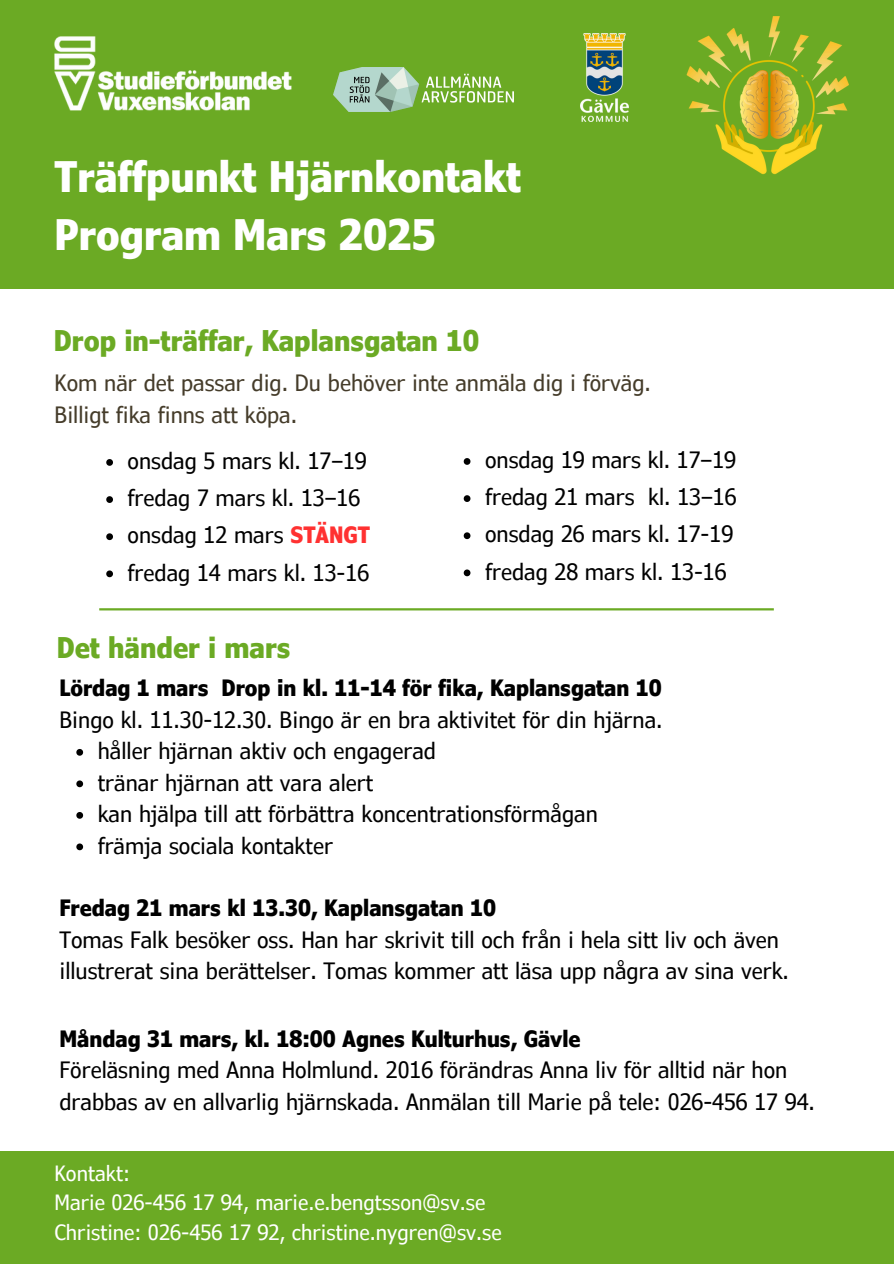
<style>
.page{position:relative;width:894px;height:1264px;background:#fff}
.page>*{position:absolute;margin:0;border:0;box-sizing:border-box;transform-origin:0 0}
.t1{font:700 condensed 42px "Verdana Pro";color:#fff}
.t2{font:700 condensed 28.5px "Verdana Pro";color:#6baa24}
.t3{font:condensed 22.5px/31.5px "Verdana Pro";color:#000}
.t4{font:700 condensed 22.5px "Verdana Pro";color:#000}
.t5{font:condensed 22.5px "Verdana Pro";color:#453c2a}
.t6{font:condensed 21px "Verdana Pro";color:#fff}
.s1{font-weight:700;color:#ff3131}
</style>
<div class="page">
<div style="left:0;top:1151px;width:893px;height:112px;background:#6baa24"></div>
<div style="left:0;top:0;width:893px;height:288px;background:#6baa24"></div>
<hr style="left:99px;top:608px;width:674px;height:2px;background:#6baa24">
<img style="left:55px;top:37px;width:236px;height:74px">
<img style="left:333px;top:67px;width:180px;height:44px">
<img style="left:580px;top:33px;width:48px;height:88px">
<img style="left:686px;top:16px;width:163px;height:159px">
<svg style="left:106px;top:459px;width:7px;height:7px"></svg>
<svg style="left:106px;top:496px;width:7px;height:7px"></svg>
<svg style="left:106px;top:533px;width:7px;height:7px"></svg>
<svg style="left:106px;top:570px;width:7px;height:7px"></svg>
<svg style="left:463px;top:458px;width:7px;height:7px"></svg>
<svg style="left:463px;top:495px;width:7px;height:7px"></svg>
<svg style="left:463px;top:532px;width:7px;height:7px"></svg>
<svg style="left:463px;top:569px;width:7px;height:7px"></svg>
<svg style="left:76px;top:749px;width:7px;height:6px"></svg>
<svg style="left:76px;top:780px;width:7px;height:7px"></svg>
<svg style="left:76px;top:812px;width:7px;height:6px"></svg>
<svg style="left:76px;top:843px;width:7px;height:7px"></svg>
<p class="t1" style="left:55px;top:149px;width:468px">Träffpunkt Hjärnkontakt</p>
<p class="t1" style="left:55px;top:208px;width:383px">Program Mars 2025</p>
<p class="t2" style="left:54px;top:322px;width:426px">Drop in-träffar, Kaplansgatan 10</p>
<p class="t5" style="left:55px;top:368px;width:597px">Kom när det passar dig. Du behöver inte anmäla dig i förväg.</p>
<p class="t5" style="left:55px;top:400px;width:244px">Billigt fika finns att köpa.</p>
<p class="t3" style="left:128px;top:444px;width:240px">onsdag 5 mars kl. 17–19</p>
<p class="t3" style="left:128px;top:481px;width:234px">fredag 7 mars kl. 13–16</p>
<p class="t3" style="left:128px;top:518px;width:244px">onsdag 12 mars <span class="s1">STÄNGT</span></p>
<p class="t3" style="left:128px;top:556px;width:243px">fredag 14 mars kl. 13-16</p>
<p class="t2" style="left:57px;top:629px;width:235px">Det händer i mars</p>
<p class="t3" style="left:485px;top:443px;width:252px">onsdag 19 mars kl. 17–19</p>
<p class="t3" style="left:485px;top:480px;width:253px">fredag 21 mars kl. 13–16</p>
<p class="t3" style="left:485px;top:518px;width:249px">onsdag 26 mars kl. 17-19</p>
<p class="t3" style="left:485px;top:555px;width:243px">fredag 28 mars kl. 13-16</p>
<p class="t4" style="left:59px;top:673px;width:603px">Lördag 1 mars Drop in kl. 11-14 för fika, Kaplansgatan 10</p>
<p class="t3" style="left:59px;top:703px;width:604px">Bingo kl. 11.30-12.30. Bingo är en bra aktivitet för din hjärna.</p>
<p class="t3" style="left:98px;top:734px;width:339px">håller hjärnan aktiv och engagerad</p>
<p class="t3" style="left:98px;top:766px;width:277px">tränar hjärnan att vara alert</p>
<p class="t3" style="left:98px;top:797px;width:501px">kan hjälpa till att förbättra koncentrationsförmågan</p>
<h1 class="t3" style="left:98px;top:829px;width:237px">främja sociala kontakter</h1>
<p class="t4" style="left:59px;top:893px;width:438px">Fredag 21 mars kl 13.30, Kaplansgatan 10</p>
<p class="t3" style="left:59px;top:923px;width:730px">Tomas Falk besöker oss. Han har skrivit till och från i hela sitt liv och även illustrerat sina berättelser. Tomas kommer att läsa upp några av sina verk.</p>
<p class="t4" style="left:59px;top:1024px;width:522px">Måndag 31 mars, kl. 18:00 Agnes Kulturhus, Gävle</p>
<p class="t3" style="left:59px;top:1053px;width:756px">Föreläsning med Anna Holmlund. 2016 förändras Anna liv för alltid när hon drabbas av en allvarlig hjärnskada. Anmälan till Marie på tele: 026-456 17 94.</p>
<h1 class="t6" style="left:55px;top:1159px;width:77px">Kontakt:</h1>
<h1 class="t6" style="left:55px;top:1189px;width:432px">Marie 026-456 17 94, marie.e.bengtsson@sv.se</h1>
<p class="t6" style="left:55px;top:1218px;width:448px">Christine: 026-456 17 92, christine.nygren@sv.se</p>
</div>
